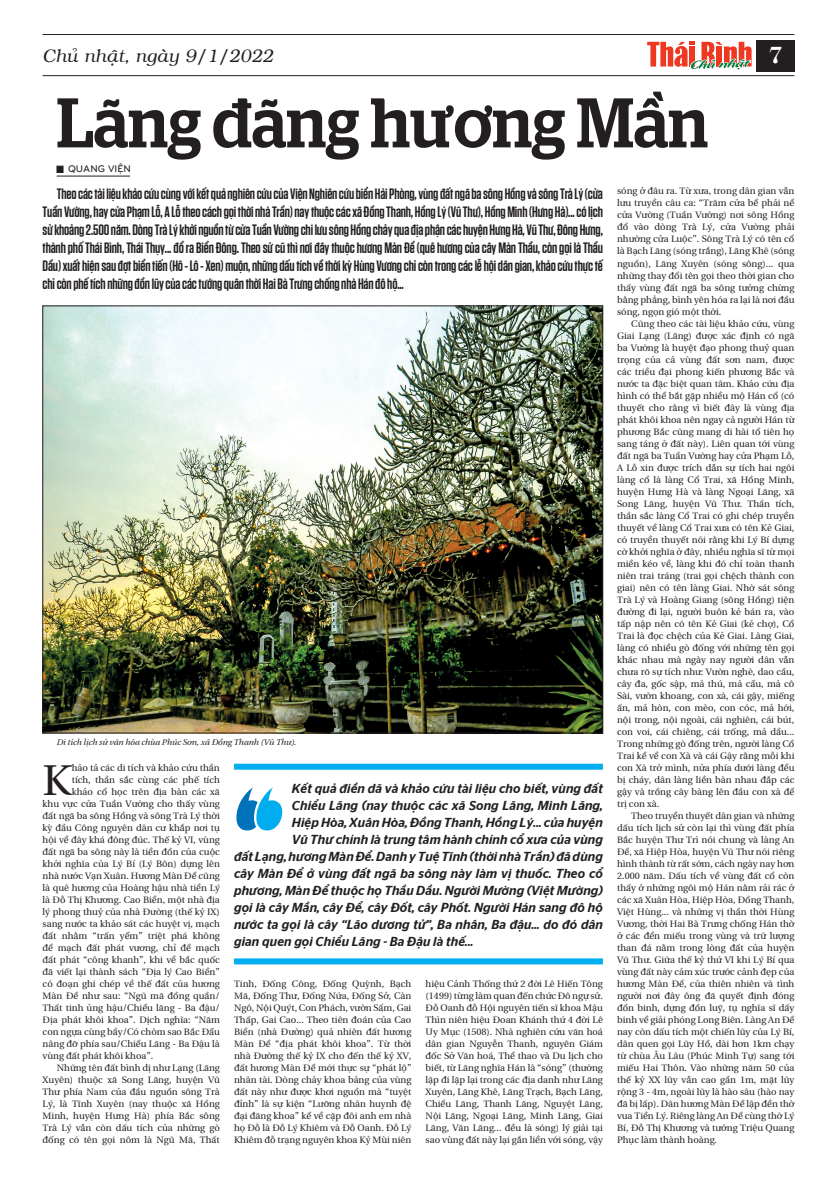
<style>
.page{position:relative;width:837px;height:1177px;background:#fff}
.page>*{position:absolute;margin:0;border:0;box-sizing:border-box;transform-origin:0 0}
.Tit_to_talling{font:500 70px "SVN Stag";color:#231f20;scale:.93 1}
.Body{font:44.2px "BHD utopia Long";color:#231f20}
.t1{font:24px "VNI Bodon Bold";color:#fff}
.t2{font:italic 18px "VNI";color:#231f20}
.Sapo{font:600 15px/18px "SVN Tungsten";letter-spacing:-.01em;color:#231f20;text-align:justify}
.Box{font:italic 500 13px "SVN Stag Sans";letter-spacing:.01em;color:#231f20}
.Ten_tac_gia{font:10px "UTM Bryant LG Bold";color:#231f20}
.Body-2{font:9.5px/12px "BHD utopia Long";color:#231f20;text-align:justify}
.Chu_thich_anh{font:8.5px "BHD Utopia Italic long Italic";letter-spacing:-.01em;color:#231f20}
</style>
<div class="page">
<hr style="left:43px;top:34px;width:751px;height:1px;background:#231f20">
<hr style="left:43px;top:75px;width:751px;height:1px;background:#231f20">
<div style="left:755px;top:40px;width:39px;height:31px;background:#231f20"></div>
<svg style="left:647px;top:42px;width:105px;height:35px"></svg>
<div style="left:57px;top:166px;width:6px;height:7px;background:#231f20;border:1px solid #231f20"></div>
<hr style="left:57px;top:176px;width:73px;height:1px;background:#231f20">
<div style="left:234px;top:763px;width:368px;height:6px;background:#00aeef"></div>
<div style="left:234px;top:958px;width:368px;height:6px;background:#00aeef"></div>
<svg style="left:236px;top:787px;width:47px;height:44px"></svg>
<img style="left:45px;top:308px;width:555px;height:423px">
<p class="t2" style="left:43px;top:43px;width:232px">Chuû nhaät, ngaøy 9/1/2022</p>
<p class="t1" style="left:767px;top:37px;width:16px">7</p>
<p class="Tit_to_talling" style="left:57px;top:75px;width:701px">Lãng đãng hương Mần</p>
<p class="Sapo" style="left:43px;top:185px;width:561px;text-indent:14px">Theo các tài liệu khảo cứu cùng với kết quả nghiên cứu của Viện Nghiên cứu biển Hải Phòng, vùng đất ngã ba sông Hồng và sông Trà Lý (cửa Tuần Vường, hay cửa Phạm Lỗ, A Lỗ theo cách gọi thời nhà Trần) nay thuộc các xã Đồng Thanh, Hồng Lý (Vũ Thư), Hồng Minh (Hưng Hà)... có lịch sử khoảng 2.500 năm. Dòng Trà Lý khởi nguồn từ cửa Tuần Vường chi lưu sông Hồng chảy qua địa phận các huyện Hưng Hà, Vũ Thư, Đông Hưng, thành phố Thái Bình, Thái Thụy... đổ ra Biển Đông. Theo sử cũ thì nơi đây thuộc hương Màn Để (quê hương của cây Màn Thầu, còn gọi là Thầu Dầu) xuất hiện sau đợt biển tiến (Hô - Lô - Xen) muộn, những dấu tích về thời kỳ Hùng Vương chỉ còn trong các lễ hội dân gian, khảo cứu thực tế chỉ còn phế tích những đồn lũy của các tướng quân thời Hai Bà Trưng chống nhà Hán đô hộ...</p>
<p class="Ten_tac_gia" style="left:68px;top:162px;width:64px">QUANG VIỆN</p>
<p class="Body-2" style="left:617px;top:184px;width:179px">sóng ở đâu ra. Từ xưa, trong dân gian vẫn lưu truyền câu ca: “Trăm cửa bể phải nể cửa Vường (Tuần Vường) nơi sông Hồng đổ vào dòng Trà Lý, cửa Vường phải nhường cửa Luộc”. Sông Trà Lý có tên cổ là Bạch Lãng (sóng trắng), Lãng Khê (sóng nguồn), Lãng Xuyên (sóng sông)... qua những thay đổi tên gọi theo thời gian cho thấy vùng đất ngã ba sông tưởng chừng bằng phẳng, bình yên hóa ra lại là nơi đầu sóng, ngọn gió một thời.</p>
<p class="Body-2" style="left:617px;top:316px;width:179px;text-indent:14px">Cũng theo các tài liệu khảo cứu, vùng Giai Lạng (Lãng) được xác định có ngã ba Vường là huyệt đạo phong thuỷ quan trọng của cả vùng đất sơn nam, được các triều đại phong kiến phương Bắc và nước ta đặc biệt quan tâm. Khảo cứu địa hình có thể bắt gặp nhiều mộ Hán cổ (có thuyết cho rằng vì biết đây là vùng địa phát khôi khoa nên ngay cả người Hán từ phương Bắc cũng mang di hài tổ tiên họ sang táng ở đất này). Liên quan tới vùng đất ngã ba Tuần Vường hay cửa Phạm Lỗ, A Lỗ xin được trích dẫn sự tích hai ngôi làng cổ là làng Cổ Trai, xã Hồng Minh, huyện Hưng Hà và làng Ngoại Lãng, xã Song Lãng, huyện Vũ Thư. Thần tích, thần sắc làng Cổ Trai có ghi chép truyền thuyết về làng Cổ Trai xưa có tên Kẻ Giai, có truyền thuyết nói rằng khi Lý Bí dựng cờ khởi nghĩa ở đây, nhiều nghĩa sĩ từ mọi miền kéo về, làng khi đó chỉ toàn thanh niên trai tráng (trai gọi chệch thành con giai) nên có tên làng Giai. Nhờ sát sông Trà Lý và Hoàng Giang (sông Hồng) tiện đường đi lại, người buôn kẻ bán ra, vào tấp nập nên có tên Kẻ Giai (kẻ chợ), Cổ Trai là đọc chệch của Kẻ Giai. Làng Giai, làng có nhiều gò đống với những tên gọi khác nhau mà ngày nay người dân vẫn chưa rõ sự tích như: Vườn nghè, dao cầu, cây đa, gốc sập, mả thú, mả cẩu, mả cô Sài, vườn khoang, con xà, cái gậy, miếng ấn, mả hòn, con mèo, con cóc, mả hới, nội trong, nội ngoài, cái nghiên, cái bút, con voi, cái chiêng, cái trống, mả dầu...<br>Trong những gò đống trên, người làng Cổ Trai kể về con Xà và cái Gậy rằng mỗi khi con Xà trở mình, nửa phía dưới làng đều bị cháy, dân làng liền bàn nhau đắp các gậy và trồng cây bàng lên đầu con xà để trị con xà.</p>
<p class="Body-2" style="left:617px;top:808px;width:179px;text-indent:14px">Theo truyền thuyết dân gian và những dấu tích lịch sử còn lại thì vùng đất phía Bắc huyện Thư Trì nói chung và làng An Để, xã Hiệp Hòa, huyện Vũ Thư nói riêng hình thành từ rất sớm, cách ngày nay hơn 2.000 năm. Dấu tích về vùng đất cổ còn thấy ở những ngôi mộ Hán nằm rải rác ở các xã Xuân Hòa, Hiệp Hòa, Đồng Thanh, Việt Hùng... và những vị thần thời Hùng Vương, thời Hai Bà Trưng chống Hán thờ ở các đền miếu trong vùng và trữ lượng than đá nằm trong lòng đất của huyện Vũ Thư. Giữa thế kỷ thứ VI khi Lý Bí qua vùng đất này cảm xúc trước cảnh đẹp của hương Màn Để, của thiên nhiên và tình người nơi đây ông đã quyết định đóng đồn binh, dựng đồn luỹ, tụ nghĩa sĩ dấy binh về giải phóng Long Biên. Làng An Để nay còn dấu tích một chiến lũy của Lý Bí, dân quen gọi Lũy Hồ, dài hơn 1km chạy từ chùa Âu Lâu (Phúc Minh Tự) sang tới miếu Hai Thôn. Vào những năm 50 của thế kỷ XX lũy vẫn cao gần 1m, mặt lũy rộng 3 - 4m, ngoài lũy là hào sâu (hào nay đã bị lấp). Dân hương Màn Để lập đền thờ vua Tiền Lý. Riêng làng An Để cùng thờ Lý Bí, Đỗ Thị Khương và tướng Triệu Quang Phục làm thành hoàng.</p>
<p class="Chu_thich_anh" style="left:57px;top:734px;width:241px">Di tích lịch sử văn hóa chùa Phúc Sơn, xã Đồng Thanh (Vũ Thư).</p>
<p class="Body" style="left:43px;top:747px;width:31px">K</p>
<p class="Body-2" style="left:72px;top:760px;width:149px">hảo tả các di tích và khảo cứu thần</p>
<p class="Body-2" style="left:72px;top:772px;width:149px">tích, thần sắc cùng các phế tích</p>
<p class="Body-2" style="left:72px;top:784px;width:150px">khảo cổ học trên địa bàn các xã</p>
<p class="Body-2" style="left:43px;top:796px;width:179px">khu vực cửa Tuần Vường cho thấy vùng</p>
<p class="Body-2" style="left:43px;top:808px;width:179px">đất ngã ba sông Hồng và sông Trà Lý thời</p>
<p class="Body-2" style="left:43px;top:820px;width:179px">kỳ đầu Công nguyên dân cư khắp nơi tụ</p>
<p class="Body-2" style="left:43px;top:832px;width:179px">hội về đây khá đông đúc. Thế kỷ VI, vùng</p>
<p class="Body-2" style="left:43px;top:844px;width:179px">đất ngã ba sông này là tiền đồn của cuộc</p>
<p class="Body-2" style="left:43px;top:856px;width:179px">khởi nghĩa của Lý Bí (Lý Bôn) dựng lên</p>
<p class="Body-2" style="left:43px;top:868px;width:179px">nhà nước Vạn Xuân. Hương Màn Để cũng</p>
<p class="Body-2" style="left:43px;top:880px;width:179px">là quê hương của Hoàng hậu nhà tiền Lý</p>
<p class="Body-2" style="left:43px;top:892px;width:179px">là Đỗ Thị Khương. Cao Biền, một nhà địa</p>
<p class="Body-2" style="left:43px;top:904px;width:179px">lý phong thuỷ của nhà Đường (thế kỷ IX)</p>
<p class="Body-2" style="left:43px;top:916px;width:179px">sang nước ta khảo sát các huyệt vị, mạch</p>
<p class="Body-2" style="left:43px;top:928px;width:179px">đất nhằm “trấn yểm” triệt phá không</p>
<p class="Body-2" style="left:43px;top:940px;width:179px">để mạch đất phát vương, chỉ để mạch</p>
<p class="Body-2" style="left:43px;top:952px;width:179px">đất phát “công khanh”, khi về bắc quốc</p>
<p class="Body-2" style="left:43px;top:964px;width:179px">đã viết lại thành sách “Địa lý Cao Biền”</p>
<p class="Body-2" style="left:43px;top:976px;width:179px">có đoạn ghi chép về thế đất của hương</p>
<p class="Body-2" style="left:43px;top:988px;width:179px">Màn Để như sau: “Ngũ mã đồng quần/</p>
<p class="Body-2" style="left:43px;top:1000px;width:179px">Thất tinh ủng hậu/Chiểu lăng - Ba đậu/</p>
<p class="Body-2" style="left:43px;top:1012px;width:179px">Địa phát khôi khoa”. Dịch nghĩa: “Năm</p>
<p class="Body-2" style="left:43px;top:1024px;width:179px">con ngựa cùng bầy/Có chòm sao Bắc Đẩu</p>
<p class="Body-2" style="left:43px;top:1036px;width:179px">nâng đỡ phía sau/Chiểu Lãng - Ba Đậu là</p>
<p class="Body-2" style="left:43px;top:1048px;width:112px">vùng đất phát khôi khoa”.</p>
<p class="Body-2" style="left:43px;top:1060px;width:179px;text-indent:14px">Những tên đất bình dị như Lạng (Lãng Xuyên) thuộc xã Song Lãng, huyện Vũ Thư phía Nam của đầu nguồn sông Trà Lý, là Tĩnh Xuyên (nay thuộc xã Hồng Minh, huyện Hưng Hà) phía Bắc sông Trà Lý vẫn còn dấu tích của những gò đống có tên gọi nôm là Ngũ Mã, Thất</p>
<p class="Box" style="left:292px;top:779px;width:312px">Kết quả điền dã và khảo cứu tài liệu cho biết, vùng đất</p>
<p class="Box" style="left:292px;top:796px;width:312px">Chiểu Lãng (nay thuộc các xã Song Lãng, Minh Lãng,</p>
<p class="Box" style="left:292px;top:813px;width:312px">Hiệp Hòa, Xuân Hòa, Đồng Thanh, Hồng Lý... của huyện</p>
<p class="Box" style="left:292px;top:830px;width:312px">Vũ Thư chính là trung tâm hành chính cổ xưa của vùng</p>
<p class="Box" style="left:234px;top:847px;width:370px">đất Lạng, hương Màn Để. Danh y Tuệ Tĩnh (thời nhà Trần) đã dùng</p>
<p class="Box" style="left:234px;top:864px;width:370px">cây Màn Để ở vùng đất ngã ba sông này làm vị thuốc. Theo cổ</p>
<p class="Box" style="left:234px;top:881px;width:370px">phương, Màn Để thuộc họ Thầu Dầu. Người Mường (Việt Mường)</p>
<p class="Box" style="left:234px;top:898px;width:370px">gọi là cây Mần, cây Để, cây Đốt, cây Phốt. Người Hán sang đô hộ</p>
<p class="Box" style="left:234px;top:915px;width:370px">nước ta gọi là cây “Lão dương tử”, Ba nhân, Ba đậu... do đó dân</p>
<p class="Box" style="left:234px;top:932px;width:241px">gian quen gọi Chiểu Lãng - Ba Đậu là thế...</p>
<p class="Body-2" style="left:234px;top:976px;width:179px">Tinh, Đống Công, Đống Quỳnh, Bạch Mã, Đống Thư, Đống Nứa, Đống Sở, Càn Ngô, Nội Quýt, Con Phách, vườn Sấm, Gai Thấp, Gai Cao... Theo tiên đoán của Cao Biền (nhà Đường) quả nhiên đất hương Màn Để “địa phát khôi khoa”. Từ thời nhà Đường thế kỷ IX cho đến thế kỷ XV, đất hương Màn Để mới thực sự “phát lộ” nhân tài. Dòng chảy khoa bảng của vùng đất này như được khơi nguồn mà “tuyệt đỉnh” là sự kiện “Lưỡng nhân huynh đệ đại đăng khoa” kể về cặp đôi anh em nhà họ Đỗ là Đỗ Lý Khiêm và Đỗ Oanh. Đỗ Lý Khiêm đỗ trạng nguyên khoa Kỷ Mùi niên</p>
<p class="Body-2" style="left:425px;top:976px;width:179px">hiệu Cảnh Thống thứ 2 đời Lê Hiến Tông (1499) từng làm quan đến chức Đô ngự sử.<br>Đỗ Oanh đỗ Hội nguyên tiến sĩ khoa Mậu Thìn niên hiệu Đoan Khánh thứ 4 đời Lê Uy Mục (1508). Nhà nghiên cứu văn hoá dân gian Nguyễn Thanh, nguyên Giám đốc Sở Văn hoá, Thể thao và Du lịch cho biết, từ Lãng nghĩa Hán là “sóng” (thường lặp đi lặp lại trong các địa danh như Lãng Xuyên, Lãng Khê, Lãng Trạch, Bạch Lãng, Chiểu Lãng, Thanh Lãng, Nguyệt Lãng, Nội Lãng, Ngoại Lãng, Minh Lãng, Giai Lãng, Văn Lãng... đều là sóng) lý giải tại sao vùng đất này lại gắn liền với sóng, vậy</p>
</div>
